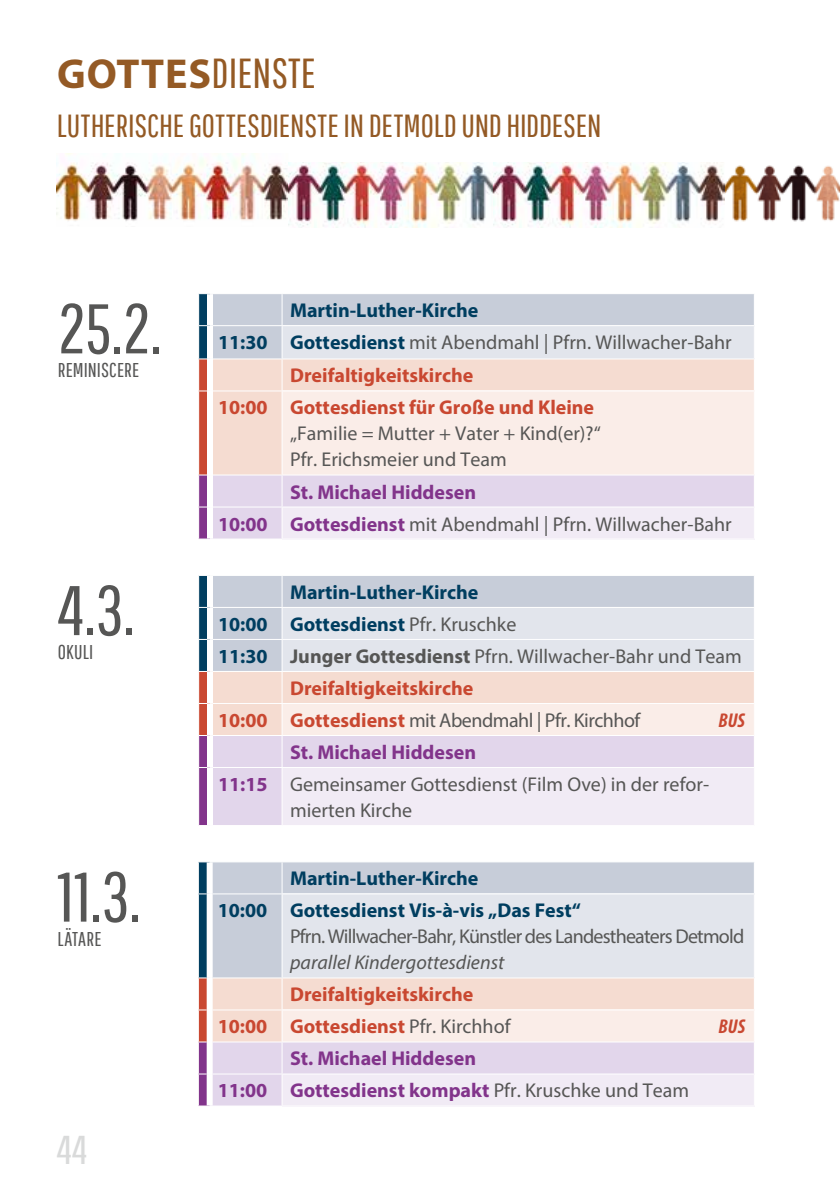
<style>
.page{position:relative;width:840px;height:1191px;background:#fff}
.page>*{position:absolute;margin:0;border:0;box-sizing:border-box;transform-origin:0 0}
.t1{font:70px "Pathway Gothic One";color:#565655}
.t2{font:42px "Pathway Gothic One";color:#945a25}
.t3{font:40.2px "Pathway Gothic One";color:#d9dada}
.t4{font:32px "Pathway Gothic One";letter-spacing:-.005em;color:#945a25}
.t5{font:20px/32px "Myriad Pro";color:#565655}
.t6{font:700 20px/32px "Myriad Pro";color:#82348b}
.t7{font:700 20px/32px "Myriad Pro";color:#c94831}
.t8{font:700 20px/32px "Myriad Pro";color:#003e60}
.t9{font:20px "Myriad Pro";letter-spacing:-.04em;color:#565655}
.t10{font:20px "Myriad Pro";letter-spacing:-.025em;color:#565655}
.t11{font:italic 20px "Myriad Pro";color:#565655}
.t12{font:20px "Pathway Gothic One";letter-spacing:.005em;color:#565655}
.t13{font:italic 700 condensed 20px "Myriad Pro";color:#c94831}
.s1{font-family:"Myriad Pro";font-weight:700}
.s2{font-weight:700;color:#003e60}
.s3{font-weight:400;color:#565655}
.s4{font-weight:700}
.s5{font-weight:700;color:#c94831}
.s6{font-weight:700;color:#82348b}
</style>
<div class="page">
<img style="left:57px;top:153px;width:231px;height:68px">
<img style="left:724px;top:165px;width:115px;height:57px">
<img style="left:288px;top:163px;width:205px;height:65px">
<img style="left:493px;top:163px;width:231px;height:65px">
<svg style="left:198px;top:862px;width:556px;height:244px;background:#e4dee4"></svg>
<hr style="left:209px;top:1105px;width:73px;height:1px;background:#fff">
<div style="left:206px;top:862px;width:6px;height:32px;background:#fff"></div>
<div style="left:206px;top:894px;width:6px;height:84px;background:#fff"></div>
<div style="left:206px;top:978px;width:6px;height:32px;background:#fff"></div>
<div style="left:206px;top:1010px;width:6px;height:32px;background:#fff"></div>
<div style="left:206px;top:1042px;width:6px;height:32px;background:#fff"></div>
<div style="left:206px;top:1074px;width:6px;height:31px;background:#fff"></div>
<hr style="left:282px;top:1073px;width:472px;height:1px;background:#fff">
<hr style="left:281px;top:1074px;width:1px;height:31px;background:#fff">
<hr style="left:753px;top:1074px;width:1px;height:31px;background:#fff">
<hr style="left:282px;top:1105px;width:472px;height:1px;background:#fff">
<hr style="left:281px;top:978px;width:1px;height:31px;background:#fff">
<hr style="left:282px;top:893px;width:472px;height:1px;background:#fff">
<hr style="left:282px;top:977px;width:472px;height:1px;background:#fff">
<hr style="left:753px;top:978px;width:1px;height:31px;background:#fff">
<svg style="left:198px;top:575px;width:556px;height:251px;background:#e5dee5"></svg>
<hr style="left:210px;top:825px;width:72px;height:1px;background:#fff">
<hr style="left:282px;top:825px;width:472px;height:1px;background:#fff">
<div style="left:207px;top:576px;width:6px;height:31px;background:#fff"></div>
<div style="left:207px;top:607px;width:6px;height:32px;background:#fff"></div>
<div style="left:207px;top:639px;width:6px;height:32px;background:#fff"></div>
<div style="left:207px;top:671px;width:6px;height:32px;background:#fff"></div>
<div style="left:207px;top:703px;width:6px;height:32px;background:#fff"></div>
<div style="left:207px;top:735px;width:6px;height:32px;background:#fff"></div>
<div style="left:207px;top:767px;width:6px;height:58px;background:#fff"></div>
<svg style="left:198px;top:293px;width:556px;height:246px;background:#e8dee2"></svg>
<hr style="left:210px;top:538px;width:72px;height:1px;background:#fff">
<hr style="left:282px;top:538px;width:472px;height:1px;background:#fff">
<div style="left:207px;top:294px;width:6px;height:32px;background:#fff"></div>
<div style="left:207px;top:326px;width:6px;height:33px;background:#fff"></div>
<div style="left:207px;top:359px;width:6px;height:32px;background:#fff"></div>
<div style="left:207px;top:391px;width:6px;height:84px;background:#fff"></div>
<div style="left:207px;top:475px;width:6px;height:32px;background:#fff"></div>
<div style="left:207px;top:507px;width:6px;height:31px;background:#fff"></div>
<hr style="left:282px;top:506px;width:472px;height:1px;background:#fff">
<hr style="left:281px;top:507px;width:1px;height:31px;background:#fff">
<hr style="left:753px;top:507px;width:1px;height:31px;background:#fff">
<h2 class="t2" style="left:57px;top:48px;width:260px"><span class="s1">GOTTES</span>DIENSTE</h2>
<h3 class="t4" style="left:57px;top:107px;width:546px">LUTHERISCHE GOTTESDIENSTE IN DETMOLD UND HIDDESEN</h3>
<h1 class="t1" style="left:58px;top:286px;width:105px">25.2.</h1>
<p class="t12" style="left:58px;top:358px;width:83px">REMINISCERE</p>
<p class="t8" style="left:290px;top:294px;width:190px">Martin-Luther-Kirche</p>
<p class="t5" style="left:218px;top:326px;width:515px"><span class="s2">11:30 Gottesdienst</span> mit Abendmahl | Pfrn. Willwacher-Bahr</p>
<p class="t7" style="left:290px;top:359px;width:185px">Dreifaltigkeitskirche</p>
<p class="t7" style="left:218px;top:391px;width:377px">10:00 Gottesdienst für Große und Kleine</p>
<p class="t5" style="left:290px;top:420px;width:312px;line-height:26px">„Familie = Mutter + Vater + Kind(er)?“<br>Pfr. Erichsmeier und Team</p>
<p class="t6" style="left:218px;top:475px;width:515px;text-indent:72px">St. Michael Hiddesen<br>10:00 Gottesdienst <span class="s3">mit Abendmahl | Pfrn. Willwacher-Bahr</span></p>
<h1 class="t1" style="left:58px;top:568px;width:78px">4.3.</h1>
<p class="t12" style="left:58px;top:640px;width:37px">OKULI</p>
<p class="t8" style="left:290px;top:575px;width:190px">Martin-Luther-Kirche</p>
<p class="t8" style="left:218px;top:607px;width:300px">10:00 Gottesdienst <span class="s3">Pfr. Kruschke</span></p>
<p class="t5" style="left:218px;top:640px;width:525px"><span class="s2">11:30</span> <span class="s4">Junger Gottesdienst</span> Pfrn. Willwacher-Bahr und Team</p>
<p class="t7" style="left:290px;top:671px;width:185px">Dreifaltigkeitskirche</p>
<p class="t10" style="left:218px;top:708px;width:423px"><span class="s5">10:00 Gottesdienst</span> mit Abendmahl | Pfr. Kirchhof</p>
<p class="t13" style="left:718px;top:708px;width:28px">BUS</p>
<p class="t5" style="left:218px;top:736px;width:492px;text-indent:72px"><span class="s6">St. Michael Hiddesen<br>11:15</span> Gemeinsamer Gottesdienst (Film Ove) in der refor-</p>
<p class="t5" style="left:290px;top:794px;width:124px">mierten Kirche</p>
<h1 class="t1" style="left:57px;top:854px;width:85px">11.3.</h1>
<p class="t12" style="left:57px;top:926px;width:46px">LÄTARE</p>
<p class="t8" style="left:217px;top:862px;width:364px;text-indent:72px">Martin-Luther-Kirche<br>10:00 Gottesdienst Vis-à-vis „Das Fest“</p>
<p class="t9" style="left:290px;top:924px;width:455px">Pfrn. Willwacher-Bahr, Künstler des Landestheaters Detmold</p>
<p class="t11" style="left:290px;top:950px;width:216px">parallel Kindergottesdienst</p>
<p class="t7" style="left:217px;top:978px;width:294px;text-indent:72px">Dreifaltigkeitskirche<br>10:00 Gottesdienst <span class="s3">Pfr. Kirchhof</span></p>
<p class="t13" style="left:718px;top:1014px;width:28px">BUS</p>
<p class="t6" style="left:217px;top:1042px;width:473px;text-indent:72px">St. Michael Hiddesen<br>11:00 Gottesdienst kompakt <span class="s3">Pfr. Kruschke und Team</span></p>
<h3 class="t3" style="left:57px;top:1125px;width:32px">44</h3>
</div>
